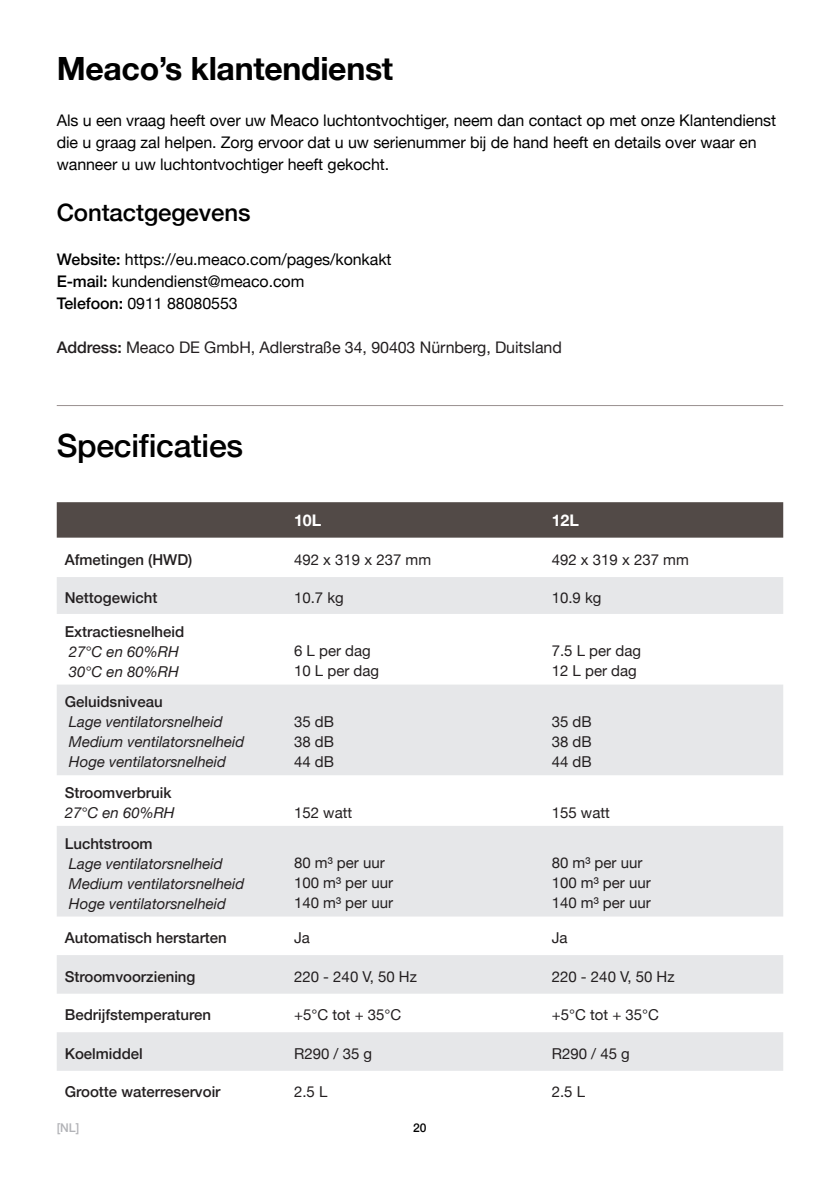
<style>
.page{position:relative;width:840px;height:1191px;background:#fff}
.page>*{position:absolute;margin:0;border:0;box-sizing:border-box;transform-origin:0 0}
.t1{font:700 32px "Helvetica Neue";letter-spacing:-.01em;color:#000}
.t2{font:500 32px "Helvetica Neue";letter-spacing:-.01em;color:#000}
.t3{font:500 24px "Helvetica Neue";letter-spacing:-.005em;color:#000}
.t4{font:16px/22px "Helvetica Neue";letter-spacing:-.005em;color:#000}
.Divider{font:16px "Helvetica Neue";letter-spacing:-.005em;color:#231f20}
.t5{font:700 16px "Helvetica Neue";letter-spacing:-.005em;color:#fff}
.t6{font:15px "Helvetica Neue";color:#231f20}
.t7{font:500 15px "Helvetica Neue";color:#231f20}
.t8{font:italic 15px "Helvetica Neue";color:#231f20}
.t9{font:500 12px "Helvetica Neue";color:#b2b3b7}
.t10{font:500 12px "Helvetica Neue";color:#000}
.s1{font-weight:500}
</style>
<div class="page">
<hr style="left:57px;top:405px;width:725px;height:1px;background:#999190">
<div style="left:57px;top:502px;width:725px;height:35px;background:#524a47"></div>
<svg style="left:57px;top:577px;width:725px;height:493px;fill:#e6e7e9"></svg>
<p class="t1" style="left:57px;top:44px;width:338px">Meaco’s klantendienst</p>
<p class="t4" style="left:57px;top:110px;width:720px">Als u een vraag heeft over uw Meaco luchtontvochtiger, neem dan contact op met onze Klantendienst die u graag zal helpen. Zorg ervoor dat u uw serienummer bij de hand heeft en details over waar en wanneer u uw luchtontvochtiger heeft gekocht.</p>
<p class="t3" style="left:57px;top:193px;width:195px">Contactgegevens</p>
<p class="t4" style="left:57px;top:249px;width:336px"><span class="s1">Website:</span> https://eu.meaco.com/pages/konkakt</p>
<p class="t4" style="left:57px;top:271px;width:249px"><span class="s1">E-mail:</span> kundendienst@meaco.com</p>
<p class="t4" style="left:57px;top:293px;width:182px"><span class="s1">Telefoon:</span> 0911 88080553</p>
<p class="Divider" style="left:57px;top:336px;width:506px"><span class="s1">Address:</span> Meaco DE GmbH, Adlerstraße 34, 90403 Nürnberg, Duitsland</p>
<p class="t2" style="left:57px;top:420px;width:188px">Specificaties</p>
<p class="t5" style="left:294px;top:507px;width:29px">10L</p>
<p class="t5" style="left:551px;top:507px;width:29px">12L</p>
<p class="t7" style="left:65px;top:547px;width:129px">Afmetingen (HWD)</p>
<p class="t6" style="left:294px;top:548px;width:139px">492 x 319 x 237 mm</p>
<p class="t6" style="left:551px;top:548px;width:139px">492 x 319 x 237 mm</p>
<p class="t7" style="left:65px;top:585px;width:94px">Nettogewicht</p>
<p class="t6" style="left:294px;top:586px;width:51px">10.7 kg</p>
<p class="t6" style="left:551px;top:586px;width:51px">10.9 kg</p>
<p class="t7" style="left:65px;top:619px;width:121px">Extractiesnelheid</p>
<p class="t8" style="left:69px;top:640px;width:111px">27°C en 60%RH</p>
<p class="t8" style="left:69px;top:660px;width:111px">30°C en 80%RH</p>
<p class="t6" style="left:294px;top:640px;width:78px">6 L per dag</p>
<p class="t6" style="left:294px;top:660px;width:87px">10 L per dag</p>
<p class="t6" style="left:551px;top:640px;width:91px">7.5 L per dag</p>
<p class="t6" style="left:551px;top:660px;width:87px">12 L per dag</p>
<p class="t7" style="left:65px;top:690px;width:99px">Geluidsniveau</p>
<p class="t8" style="left:69px;top:711px;width:155px">Lage ventilatorsnelheid</p>
<p class="t8" style="left:69px;top:731px;width:177px">Medium ventilatorsnelheid</p>
<p class="t8" style="left:69px;top:751px;width:158px">Hoge ventilatorsnelheid</p>
<p class="t6" style="left:294px;top:711px;width:42px">35 dB</p>
<p class="t6" style="left:294px;top:731px;width:42px">38 dB</p>
<p class="t6" style="left:294px;top:751px;width:42px">44 dB</p>
<p class="t6" style="left:551px;top:711px;width:42px">35 dB</p>
<p class="t6" style="left:551px;top:731px;width:42px">38 dB</p>
<p class="t6" style="left:551px;top:751px;width:42px">44 dB</p>
<p class="t7" style="left:65px;top:780px;width:108px">Stroomverbruik</p>
<p class="t8" style="left:65px;top:801px;width:111px">27°C en 60%RH</p>
<p class="t6" style="left:294px;top:801px;width:60px">152 watt</p>
<p class="t6" style="left:551px;top:801px;width:60px">155 watt</p>
<p class="t7" style="left:65px;top:831px;width:89px">Luchtstroom</p>
<p class="t8" style="left:69px;top:852px;width:155px">Lage ventilatorsnelheid</p>
<p class="t8" style="left:69px;top:872px;width:177px">Medium ventilatorsnelheid</p>
<p class="t8" style="left:69px;top:892px;width:158px">Hoge ventilatorsnelheid</p>
<p class="t6" style="left:294px;top:852px;width:92px">80 m³ per uur</p>
<p class="t6" style="left:294px;top:872px;width:100px">100 m³ per uur</p>
<p class="t6" style="left:294px;top:892px;width:100px">140 m³ per uur</p>
<p class="t6" style="left:551px;top:852px;width:92px">80 m³ per uur</p>
<p class="t6" style="left:551px;top:872px;width:100px">100 m³ per uur</p>
<p class="t6" style="left:551px;top:892px;width:100px">140 m³ per uur</p>
<p class="t7" style="left:65px;top:925px;width:163px">Automatisch herstarten</p>
<p class="t6" style="left:294px;top:926px;width:17px">Ja</p>
<p class="t6" style="left:551px;top:926px;width:17px">Ja</p>
<p class="t7" style="left:65px;top:964px;width:132px">Stroomvoorziening</p>
<p class="t6" style="left:294px;top:965px;width:124px">220 - 240 V, 50 Hz</p>
<p class="t6" style="left:551px;top:965px;width:124px">220 - 240 V, 50 Hz</p>
<p class="t7" style="left:65px;top:1002px;width:148px">Bedrijfstemperaturen</p>
<p class="t6" style="left:294px;top:1004px;width:109px">+5°C tot + 35°C</p>
<p class="t6" style="left:551px;top:1004px;width:109px">+5°C tot + 35°C</p>
<p class="t7" style="left:65px;top:1041px;width:80px">Koelmiddel</p>
<p class="t6" style="left:294px;top:1042px;width:80px">R290 / 35 g</p>
<p class="t6" style="left:551px;top:1042px;width:80px">R290 / 45 g</p>
<p class="t7" style="left:65px;top:1080px;width:157px">Grootte waterreservoir</p>
<p class="t6" style="left:294px;top:1081px;width:35px">2.5 L</p>
<p class="t6" style="left:551px;top:1081px;width:35px">2.5 L</p>
<p class="t9" style="left:57px;top:1117px;width:24px">[NL]</p>
<p class="t10" style="left:413px;top:1117px;width:15px">20</p>
</div>
